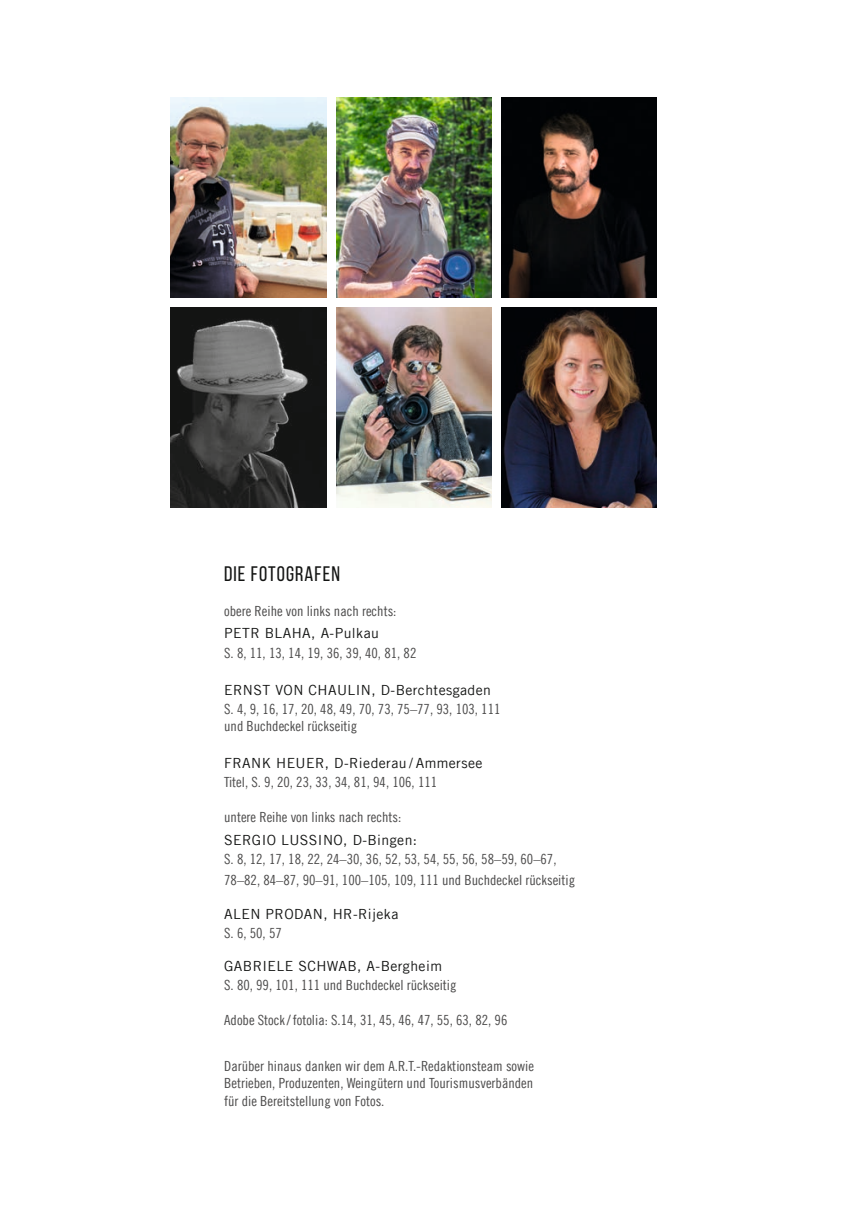
<style>
.page{position:relative;width:844px;height:1216px;background:#fff}
.page>*{position:absolute;margin:0;border:0;box-sizing:border-box;transform-origin:0 0}
._2019_Zwischentitel{font:21px "Bebas Neue";letter-spacing:.05em;color:#131413}
._2019_Fließtext_Bloc{font:14px/19.2px "Trade Gothic LT Com Cn 18";color:#4c4b4b}
._2019_Fließtext_Bloc-2{font:14px/19.2px "Trade Gothic LT Com";letter-spacing:.03em;color:#131413}
.s1{font-family:"Trade Gothic LT Com";color:#131413}
.s2{font-family:"Trade Gothic LT Com Cn 18";color:#4c4b4b}
</style>
<div class="page">
<img style="left:171px;top:307px;width:155px;height:200px">
<img style="left:336px;top:307px;width:155px;height:200px">
<img style="left:501px;top:307px;width:155px;height:200px">
<img style="left:336px;top:98px;width:155px;height:199px">
<img style="left:501px;top:98px;width:155px;height:199px">
<img style="left:171px;top:98px;width:155px;height:199px">
<p class="_2019_Zwischentitel" style="left:224px;top:562px;width:117px">DIE FOTOGRAFEN</p>
<p class="_2019_Fließtext_Bloc" style="left:224px;top:601px;width:174px">obere Reihe von links nach rechts:</p>
<p class="_2019_Fließtext_Bloc-2" style="left:224px;top:623px;width:156px">PETR BLAHA, A-Pulkau</p>
<p class="_2019_Fließtext_Bloc" style="left:224px;top:643px;width:194px">S. 8, 11, 13, 14, 19, 36, 39, 40, 81, 82</p>
<p class="_2019_Fließtext_Bloc" style="left:224px;top:679px;width:278px"><span class="s1">ERNST VON CHAULIN, D-Berchtesgaden<br></span>S. 4, 9, 16, 17, 20, 48, 49, 70, 73, 75–77, 93, 103, 111</p>
<p class="_2019_Fließtext_Bloc" style="left:224px;top:716px;width:134px">und Buchdeckel rückseitig</p>
<p class="_2019_Fließtext_Bloc" style="left:224px;top:753px;width:260px"><span class="s1">FRANK HEUER, D-Riederau / Ammersee<br></span>Titel, S. 9, 20, 23, 33, 34, 81, 94, 106, 111</p>
<p class="_2019_Fließtext_Bloc" style="left:224px;top:807px;width:178px">untere Reihe von links nach rechts:</p>
<p class="_2019_Fließtext_Bloc" style="left:224px;top:830px;width:334px"><span class="s1">SERGIO LUSSINO, D-Bingen:<br></span>S. 8, 12, 17, 18, 22, 24–30, 36, 52, 53, 54, 55, 56, 58–59, 60–67,</p>
<p class="_2019_Fließtext_Bloc" style="left:224px;top:870px;width:352px">78–82, 84–87, 90–91, 100–105, 109, 111 und Buchdeckel rückseitig</p>
<p class="_2019_Fließtext_Bloc-2" style="left:224px;top:903px;width:176px">ALEN PRODAN, HR-Rijeka<br><span class="s2">S. 6, 50, 57</span></p>
<p class="_2019_Fließtext_Bloc" style="left:224px;top:956px;width:234px"><span class="s1">GABRIELE SCHWAB, A-Bergheim<br></span>S. 80, 99, 101, 111 und Buchdeckel rückseitig</p>
<p class="_2019_Fließtext_Bloc" style="left:224px;top:1010px;width:284px">Adobe Stock/fotolia: S.14, 31, 45, 46, 47, 55, 63, 82, 96</p>
<p class="_2019_Fließtext_Bloc" style="left:224px;top:1057px;width:311px;line-height:17.5px;text-align:justify">Darüber hinaus danken wir dem A.R.T.-Redaktionsteam sowie Betrieben, Produzenten, Weingütern und Tourismusverbänden für die Bereitstellung von Fotos.</p>
</div>
